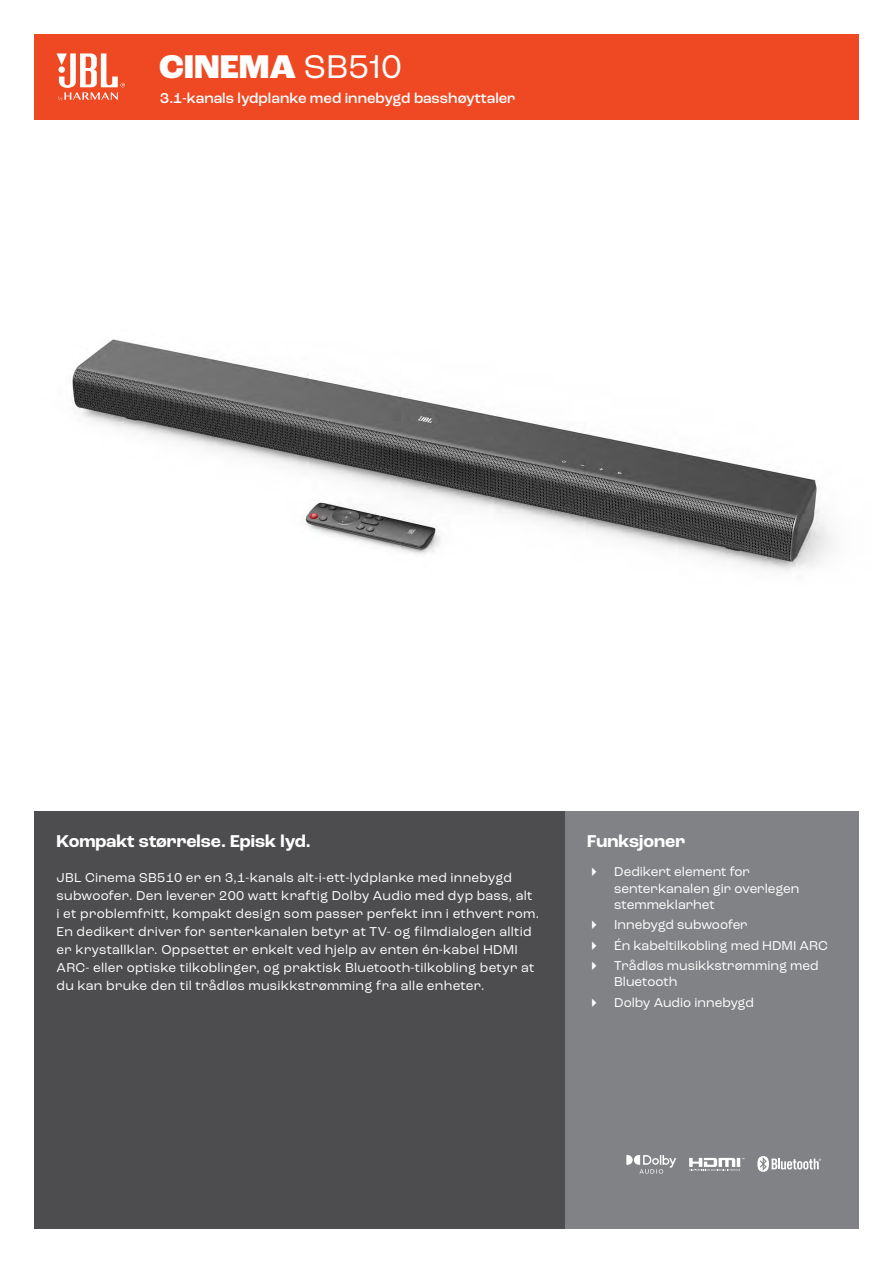
<style>
.page{position:relative;width:893px;height:1263px;background:#fff}
.page>*{position:absolute;margin:0;border:0;box-sizing:border-box;transform-origin:0 0}
.t1{font:800 34.5px "Roc Grotesk";color:#fff}
.t2{font:700 18px "Roc Grotesk";color:#fff}
.t3{font:500 15px "Roc Grotesk";color:#fff}
.t4{font:13.5px/18px "Roc Grotesk";letter-spacing:.02em;color:#fff}
.t5{font:13.5px/20.4px "Roc Grotesk";color:#fff}
.s1{font-weight:400}
</style>
<div class="page">
<img style="left:72px;top:339px;width:760px;height:232px">
<div style="left:565px;top:811px;width:294px;height:418px;background:#808285"></div>
<div style="left:34px;top:811px;width:531px;height:418px;background:#4d4d4f"></div>
<div style="left:34px;top:34px;width:825px;height:85px;background:#ef4923"></div>
<svg style="left:57px;top:53px;width:68px;height:48px"></svg>
<svg style="left:757px;top:1156px;width:64px;height:16px"></svg>
<svg style="left:689px;top:1158px;width:55px;height:13px"></svg>
<svg style="left:626px;top:1155px;width:50px;height:18px"></svg>
<h1 class="t1" style="left:159px;top:45px;width:245px">CINEMA <span class="s1">SB510</span></h1>
<p class="t3" style="left:160px;top:89px;width:357px">3.1-kanals lydplanke med innebygd basshøyttaler</p>
<h2 class="t2" style="left:57px;top:830px;width:256px">Kompakt størrelse. Episk lyd.</h2>
<p class="t4" style="left:57px;top:869px;width:484px">JBL Cinema SB510 er en 3,1-kanals alt-i-ett-lydplanke med innebygd subwoofer. Den leverer 200 watt kraftig Dolby Audio med dyp bass, alt<br>i et problemfritt, kompakt design som passer perfekt inn i ethvert rom.<br>En dedikert driver for senterkanalen betyr at TV- og filmdialogen alltid er krystallklar. Oppsettet er enkelt ved hjelp av enten én-kabel HDMI ARC- eller optiske tilkoblinger, og praktisk Bluetooth-tilkobling betyr at du kan bruke den til trådløs musikkstrømming fra alle enheter.</p>
<h2 class="t2" style="left:587px;top:830px;width:99px">Funksjoner</h2>
<p class="t5" style="left:614px;top:864px;width:187px;line-height:16.2px">Dedikert element for senterkanalen gir overlegen stemmeklarhet</p>
<p class="t5" style="left:614px;top:914px;width:215px">Innebygd subwoofer<br>Én kabeltilkobling med HDMI ARC<br>Trådløs musikkstrømming med</p>
<p class="t5" style="left:614px;top:972px;width:141px">Bluetooth<br>Dolby Audio innebygd</p>
</div>
